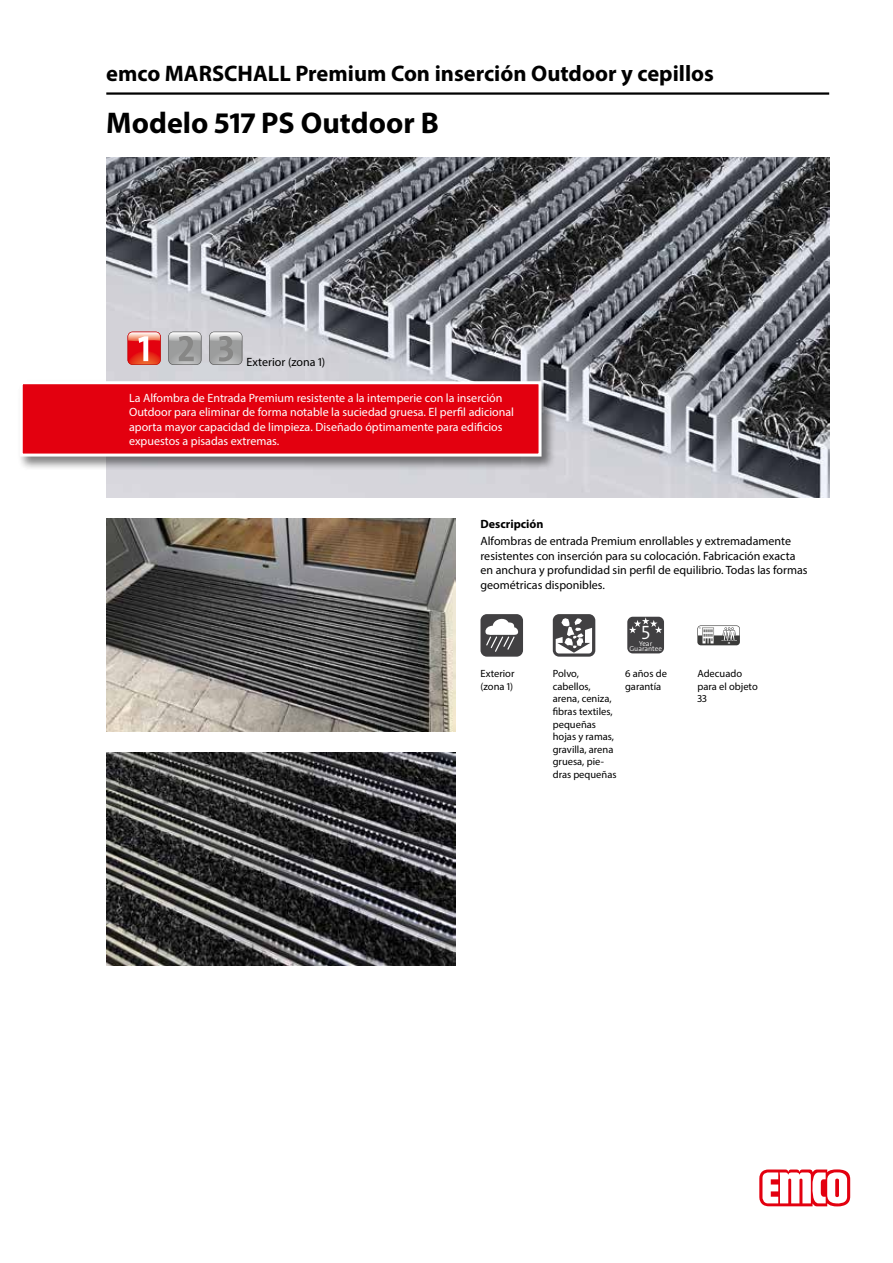
<style>
.page{position:relative;width:893px;height:1263px;background:#fff}
.page>*{position:absolute;margin:0;border:0;box-sizing:border-box;transform-origin:0 0}
.t1{font:700 30px "Myriad Pro";color:#000}
.t2{font:700 22.5px "Myriad Pro";color:#000}
.t3{font:300 19.5px "The Sans Os F";color:#fff}
.t4{font:12px/14.4px "Myriad Pro";color:#fff}
.t5{font:12px/14.4px "Myriad Pro";color:#000}
.t6{font:700 12px "Myriad Pro";color:#000}
.t7{font:10.5px/12.6px "Myriad Pro";color:#000}
.t8{font:300 7.05px/5.2px "The Sans Os F";color:#fff;text-align:center}
</style>
<div class="page">
<img style="left:106px;top:157px;width:723px;height:340px">
<hr style="left:106px;top:92px;width:723px;height:3px;background:#000">
<svg style="left:759px;top:1169px;width:91px;height:37px"></svg>
<div style="left:18px;top:379px;width:538px;height:92px;background:#000;opacity:.5"></div>
<div style="left:21px;top:383px;width:519px;height:72px;background:#e3000f"></div>
<div style="left:20px;top:381px;width:522px;height:76px;border:3px solid #fff"></div>
<svg style="left:168px;top:332px;width:33px;height:33px"></svg>
<svg style="left:209px;top:332px;width:33px;height:33px"></svg>
<svg style="left:128px;top:332px;width:33px;height:33px"></svg>
<img style="left:106px;top:519px;width:349px;height:212px">
<img style="left:106px;top:753px;width:349px;height:212px">
<div style="left:480px;top:614px;width:43px;height:43px;background:#414042;border-radius:6px"></div>
<svg style="left:485px;top:618px;width:34px;height:34px"></svg>
<svg style="left:553px;top:614px;width:42px;height:43px"></svg>
<svg style="left:556px;top:618px;width:36px;height:35px"></svg>
<div style="left:627px;top:617px;width:37px;height:36px;background:#414042;border-radius:5px"></div>
<svg style="left:629px;top:617px;width:33px;height:16px"></svg>
<svg style="left:697px;top:625px;width:43px;height:20px"></svg>
<h2 class="t2" style="left:106px;top:59px;width:609px">emco MARSCHALL Premium Con inserción Outdoor y cepillos</h2>
<h1 class="t1" style="left:106px;top:103px;width:334px">Modelo 517 PS Outdoor B</h1>
<p class="t5" style="left:247px;top:354px;width:80px">Exterior (zona 1)</p>
<p class="t4" style="left:129px;top:390px;width:386px">La Alfombra de Entrada Premium resistente a la intemperie con la inserción Outdoor para eliminar de forma notable la suciedad gruesa. El perfil adicional aporta mayor capacidad de limpieza. Diseñado óptimamente para edificios expuestos a pisadas extremas.</p>
<p class="t6" style="left:480px;top:516px;width:65px">Descripción</p>
<p class="t5" style="left:480px;top:534px;width:329px">Alfombras de entrada Premium enrollables y extremadamente resistentes con inserción para su colocación. Fabricación exacta en anchura y profundidad sin perfil de equilibrio. Todas las formas geométricas disponibles.</p>
<p class="t7" style="left:480px;top:667px;width:35px">Exterior (zona 1)</p>
<p class="t7" style="left:553px;top:667px;width:65px">Polvo, cabellos, arena, ceniza, fibras textiles, pequeñas hojas y ramas, gravilla, arena gruesa, pie&shy;dras pequeñas</p>
<h3 class="t3" style="left:641px;top:620px;width:10px">5</h3>
<p class="t8" style="left:629px;top:641px;width:34px">Year<br>Guarantee</p>
<p class="t7" style="left:625px;top:667px;width:43px">6 años de garantía</p>
<p class="t7" style="left:697px;top:667px;width:62px">Adecuado para el objeto<br>33</p>
</div>
